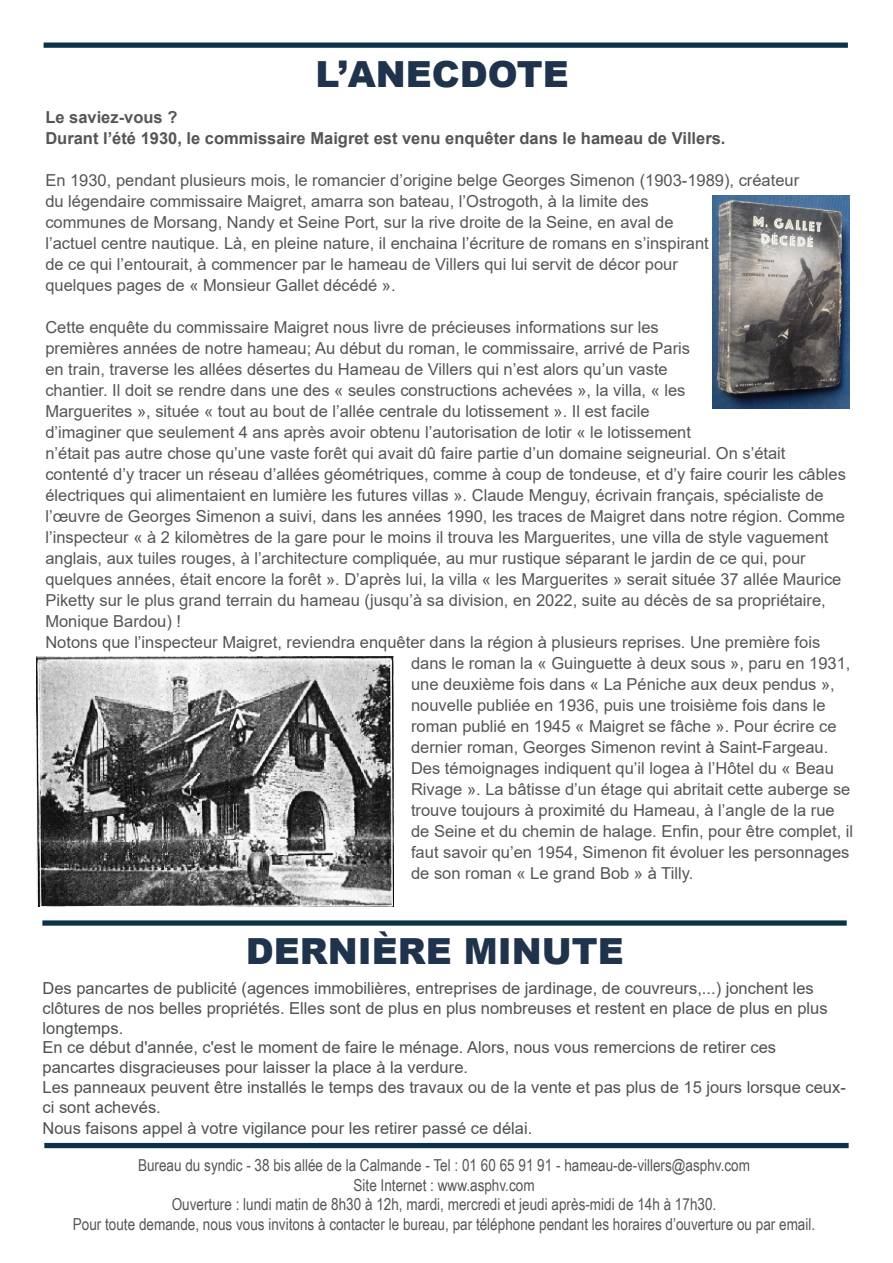
<style>
.page{position:relative;width:893px;height:1263px;background:#fff}
.page>*{position:absolute;margin:0;border:0;box-sizing:border-box;transform-origin:0 0}
.t1{font:900 36px "Arial";color:#1f344c}
.t2{font:16.5px/21px "Arial";color:#545655}
.t3{font:16.5px/19.8px "Arial";color:#4d5152}
.t4{font:16.5px "Arial Narrow";color:#545655}
.t5{font:700 16.5px "Arial";color:#545655}
</style>
<div class="page">
<div style="left:44px;top:43px;width:804px;height:5px;background:#0a3249"></div>
<div style="left:44px;top:1143px;width:805px;height:5px;background:#0a3249"></div>
<img style="left:713px;top:196px;width:136px;height:212px">
<img style="left:37px;top:656px;width:356px;height:250px">
<div style="left:42px;top:920px;width:805px;height:6px;background:#0a3249"></div>
<p class="t1" style="left:316px;top:48px;width:255px">L’ANECDOTE</p>
<p class="t5" style="left:45px;top:105px;width:134px">Le saviez-vous ?</p>
<p class="t5" style="left:45px;top:126px;width:682px">Durant l’été 1930, le commissaire Maigret est venu enquêter dans le hameau de Villers.</p>
<p class="t2" style="left:45px;top:169px;width:755px">En 1930, pendant plusieurs mois, le romancier d’origine belge Georges Simenon (1903-1989), créateur du légendaire commissaire Maigret, amarra son bateau, l’Ostrogoth, à la limite des<br>communes de Morsang, Nandy et Seine Port, sur la rive droite de la Seine, en aval de<br>l’actuel centre nautique. Là, en pleine nature, il enchaina l’écriture de romans en s’inspirant<br>de ce qui l’entourait, à commencer par le hameau de Villers qui lui servit de décor pour<br>quelques pages de « Monsieur Gallet décédé ».</p>
<p class="t2" style="left:45px;top:316px;width:802px">Cette enquête du commissaire Maigret nous livre de précieuses informations sur les<br>premières années de notre hameau; Au début du roman, le commissaire, arrivé de Paris<br>en train, traverse les allées désertes du Hameau de Villers qui n’est alors qu’un vaste<br>chantier. Il doit se rendre dans une des « seules constructions achevées », la villa, « les<br>Marguerites », située « tout au bout de l’allée centrale du lotissement ». Il est facile<br>d’imaginer que seulement 4 ans après avoir obtenu l’autorisation de lotir « le lotissement<br>n’était pas autre chose qu’une vaste forêt qui avait dû faire partie d’un domaine seigneurial. On s’était contenté d’y tracer un réseau d’allées géométriques, comme à coup de tondeuse, et d’y faire courir les câbles électriques qui alimentaient en lumière les futures villas ». Claude Menguy, écrivain français, spécialiste de l’œuvre de Georges Simenon a suivi, dans les années 1990, les traces de Maigret dans notre région. Comme l’inspecteur « à 2 kilomètres de la gare pour le moins il trouva les Marguerites, une villa de style vaguement anglais, aux tuiles rouges, à l’architecture compliquée, au mur rustique séparant le jardin de ce qui, pour quelques années, était encore la forêt ». D’après lui, la villa « les Marguerites » serait située 37 allée Maurice Piketty sur le plus grand terrain du hameau (jusqu’à sa division, en 2022, suite au décès de sa propriétaire, Monique Bardou) !</p>
<p class="t2" style="left:411px;top:631px;width:444px;text-indent:-366px">Notons que l’inspecteur Maigret, reviendra enquêter dans la région à plusieurs reprises. Une première fois dans le roman la « Guinguette à deux sous », paru en 1931, une deuxième fois dans « La Péniche aux deux pendus », nouvelle publiée en 1936, puis une troisième fois dans le roman publié en 1945 « Maigret se fâche ». Pour écrire ce dernier roman, Georges Simenon revint à Saint-Fargeau.<br>Des témoignages indiquent qu’il logea à l’Hôtel du « Beau Rivage ». La bâtisse d’un étage qui abritait cette auberge se trouve toujours à proximité du Hameau, à l’angle de la rue de Seine et du chemin de halage. Enfin, pour être complet, il faut savoir qu’en 1954, Simenon fit évoluer les personnages de son roman « Le grand Bob » à Tilly.</p>
<p class="t1" style="left:246px;top:925px;width:379px">DERNIÈRE MINUTE</p>
<p class="t3" style="left:43px;top:978px;width:787px">Des pancartes de publicité (agences immobilières, entreprises de jardinage, de couvreurs,...) jonchent les clôtures de nos belles propriétés. Elles sont de plus en plus nombreuses et restent en place de plus en plus longtemps.</p>
<p class="t3" style="left:43px;top:1037px;width:735px">En ce début d'année, c'est le moment de faire le ménage. Alors, nous vous remercions de retirer ces pancartes disgracieuses pour laisser la place à la verdure.</p>
<p class="t3" style="left:43px;top:1077px;width:805px">Les panneaux peuvent être installés le temps des travaux ou de la vente et pas plus de 15 jours lorsque ceux&shy;ci sont achevés.</p>
<p class="t3" style="left:43px;top:1118px;width:491px">Nous faisons appel à votre vigilance pour les retirer passé ce délai.</p>
<p class="t4" style="left:138px;top:1153px;width:613px">Bureau du syndic - 38 bis allée de la Calmande - Tel : 01 60 65 91 91 - hameau-de-villers@asphv.com</p>
<p class="t4" style="left:354px;top:1173px;width:183px">Site Internet : www.asphv.com</p>
<p class="t4" style="left:172px;top:1192px;width:546px">Ouverture : lundi matin de 8h30 à 12h, mardi, mercredi et jeudi après-midi de 14h à 17h30.</p>
<p class="t4" style="left:73px;top:1212px;width:744px">Pour toute demande, nous vous invitons à contacter le bureau, par téléphone pendant les horaires d’ouverture ou par email.</p>
</div>
